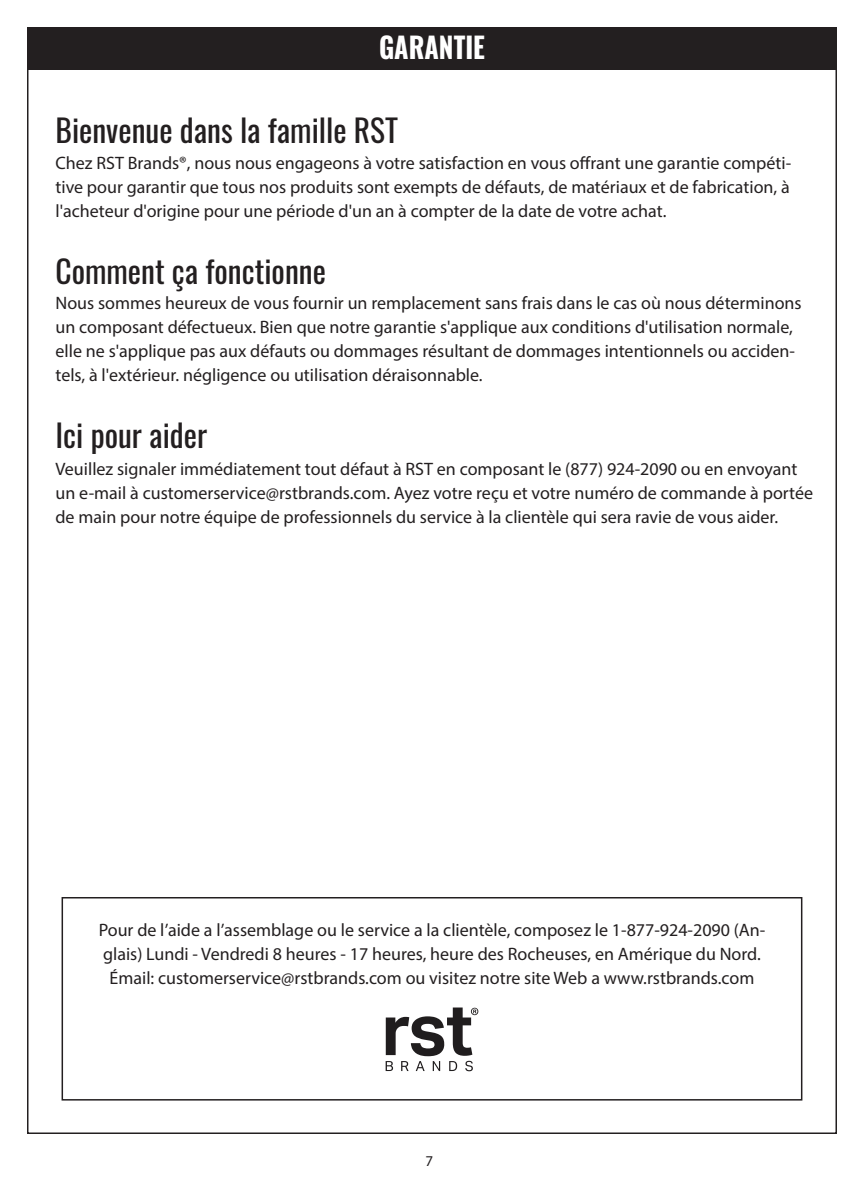
<style>
.page{position:relative;width:864px;height:1188px;background:#fff}
.page>*{position:absolute;margin:0;border:0;box-sizing:border-box;transform-origin:0 0}
.t1{font:31.5px "Oswald";color:#231f20}
.t2{font:700 28.8px "Oswald";color:#fff;scale:.91 1}
.t3{font:18px/24px "Myriad Pro";color:#231f20}
.t4{font:15px "Myriad Pro";color:#231f20}
</style>
<div class="page">
<div style="left:27px;top:27px;width:810px;height:42px;background:#231f20"></div>
<svg style="left:386px;top:1008px;width:92px;height:63px"></svg>
<div style="left:62px;top:897px;width:740px;height:204px;border:2px solid #231f20"></div>
<h2 class="t2" style="left:379px;top:32px;width:118px">GARANTIE</h2>
<h1 class="t1" style="left:56px;top:103px;width:344px">Bienvenue dans la famille RST</h1>
<p class="t3" style="left:56px;top:151px;width:737px;text-align:justify">Chez RST Brands®, nous nous engageons à votre satisfaction en vous offrant une garantie compéti&shy;tive pour garantir que tous nos produits sont exempts de défauts, de matériaux et de fabrication, à l'acheteur d'origine pour une période d'un an à compter de la date de votre achat.</p>
<h1 class="t1" style="left:56px;top:243px;width:272px">Comment ça fonctionne</h1>
<p class="t3" style="left:56px;top:291px;width:748px">Nous sommes heureux de vous fournir un remplacement sans frais dans le cas où nous déterminons un composant défectueux. Bien que notre garantie s'applique aux conditions d'utilisation normale, elle ne s'applique pas aux défauts ou dommages résultant de dommages intentionnels ou acciden&shy;tels, à l'extérieur. négligence ou utilisation déraisonnable.</p>
<h1 class="t1" style="left:56px;top:407px;width:153px">Ici pour aider</h1>
<p class="t3" style="left:56px;top:456px;width:759px">Veuillez signaler immédiatement tout défaut à RST en composant le (877) 924-2090 ou en envoyant un e-mail à customerservice@rstbrands.com. Ayez votre reçu et votre numéro de commande à portée de main pour notre équipe de professionnels du service à la clientèle qui sera ravie de vous aider.</p>
<p class="t3" style="left:99px;top:917px;width:668px;text-align:center">Pour de l’aide a l’assemblage ou le service a la clientèle, composez le 1-877-924-2090 (An&shy;glais) Lundi - Vendredi 8 heures - 17 heures, heure des Rocheuses, en Amérique du Nord.<br>Émail: customerservice@rstbrands.com ou visitez notre site Web a www.rstbrands.com</p>
<p class="t4" style="left:426px;top:1151px;width:9px">7</p>
</div>
